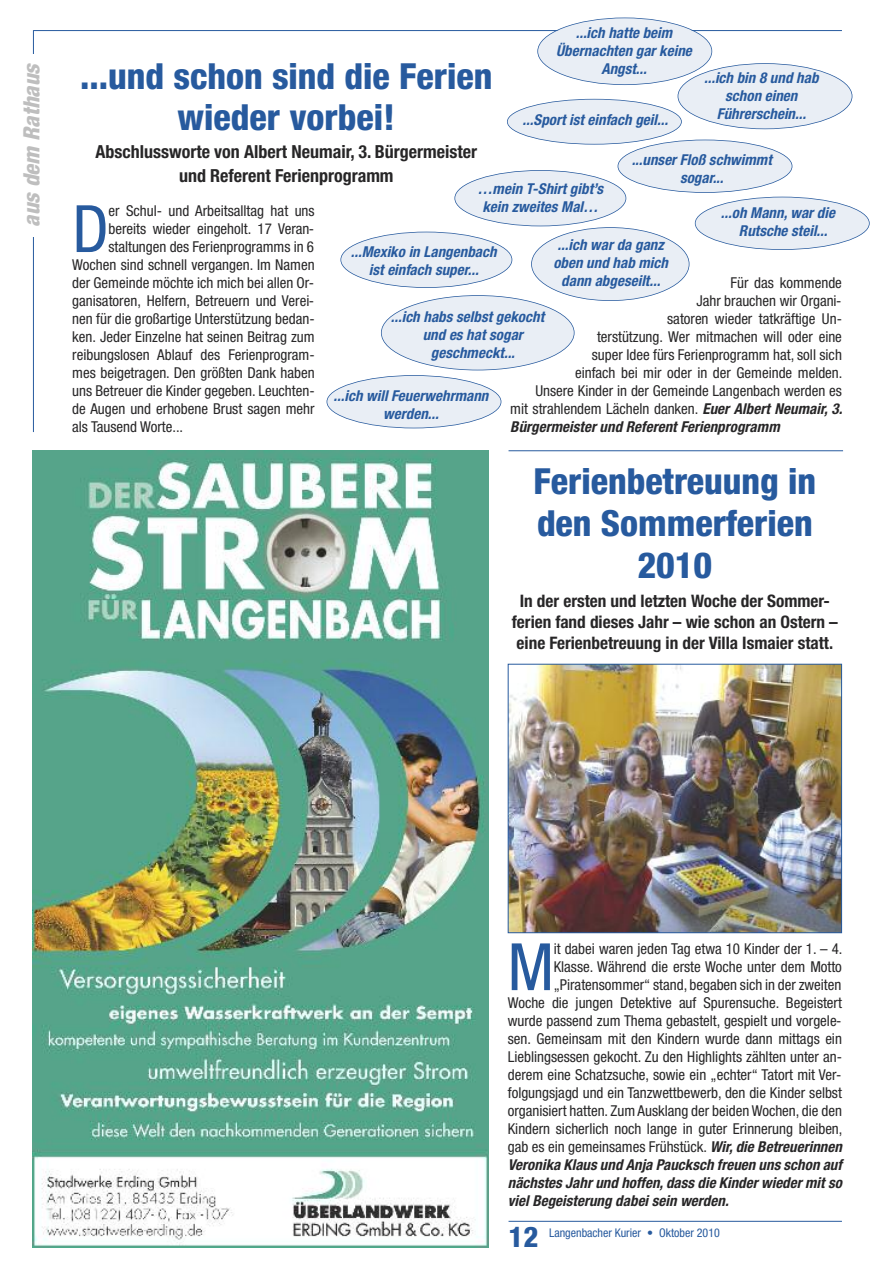
<style>
.page{position:relative;width:893px;height:1263px;background:#fff}
.page>*{position:absolute;margin:0;border:0;box-sizing:border-box;transform-origin:0 0}
.t1{font:condensed 65.4px "Helvetica Neue";color:#275a9e}
.t2{font:800 condensed 36px/42px "Helvetica Neue";color:#275a9e;text-align:center}
.t3{font:800 condensed 28.5px "Helvetica Neue";color:#275a9e}
.t4{font:italic 800 condensed 22.5px "Helvetica Neue";color:#bebebe}
.t5{font:700 condensed 18px/24px "Helvetica Neue";color:#272627;text-align:center}
.t6{font:700 condensed 17.25px/21px "Helvetica Neue";color:#272627;text-align:center}
.t7{font:condensed 15px "Helvetica Neue";color:#272627}
.t8{font:italic 700 condensed 15px/18px "Helvetica Neue";letter-spacing:.005em;color:#275a9e;text-align:center}
.t9{font:italic 700 condensed 15px "Helvetica Neue";letter-spacing:.005em;color:#272627}
.t10{font:condensed 12px "Helvetica Neue";color:#275a9e}
.s1{font-weight:700;font-style:italic}
</style>
<div class="page">
<hr style="left:508px;top:1221px;width:334px;height:1px;background:#275a9e">
<img style="left:32px;top:450px;width:456px;height:797px">
<hr style="left:33px;top:30px;width:809px;height:1px;background:#275a9e">
<hr style="left:33px;top:30px;width:1px;height:402px;background:#275a9e">
<div style="left:23px;top:54px;width:27px;height:183px;background:#fff"></div>
<div style="left:538px;top:18px;width:173px;height:66px;background:#e9eef5;border-radius:50%"></div>
<div style="left:537px;top:18px;width:175px;height:67px;border:2px solid #275a9e;border-radius:50%"></div>
<div style="left:508px;top:100px;width:173px;height:44px;background:#e9eef5;border-radius:50%"></div>
<div style="left:507px;top:99px;width:175px;height:46px;border:2px solid #275a9e;border-radius:50%"></div>
<div style="left:678px;top:64px;width:174px;height:64px;background:#e9eef5;border-radius:50%"></div>
<div style="left:678px;top:63px;width:174px;height:66px;border:2px solid #275a9e;border-radius:50%"></div>
<div style="left:618px;top:140px;width:174px;height:52px;background:#e9eef5;border-radius:50%"></div>
<div style="left:618px;top:140px;width:174px;height:53px;border:2px solid #275a9e;border-radius:50%"></div>
<div style="left:696px;top:197px;width:173px;height:52px;background:#e9eef5;border-radius:50%"></div>
<div style="left:695px;top:197px;width:175px;height:53px;border:2px solid #275a9e;border-radius:50%"></div>
<hr style="left:508px;top:450px;width:335px;height:1px;background:#275a9e">
<img style="left:510px;top:666px;width:330px;height:265px">
<div style="left:508px;top:664px;width:334px;height:269px;border:1px solid #275a9e"></div>
<div style="left:382px;top:296px;width:192px;height:74px;background:#e9eef5;border-radius:50%"></div>
<div style="left:381px;top:295px;width:193px;height:75px;border:2px solid #275a9e;border-radius:50%"></div>
<div style="left:532px;top:228px;width:157px;height:72px;background:#e9eef5;border-radius:50%"></div>
<div style="left:531px;top:227px;width:158px;height:74px;border:2px solid #275a9e;border-radius:50%"></div>
<div style="left:455px;top:171px;width:171px;height:55px;background:#e9eef5;border-radius:50%"></div>
<div style="left:454px;top:170px;width:172px;height:56px;border:2px solid #275a9e;border-radius:50%"></div>
<div style="left:341px;top:232px;width:171px;height:55px;background:#e9eef5;border-radius:50%"></div>
<div style="left:340px;top:232px;width:172px;height:56px;border:2px solid #275a9e;border-radius:50%"></div>
<div style="left:327px;top:376px;width:174px;height:52px;background:#e9eef5;border-radius:50%"></div>
<div style="left:327px;top:375px;width:174px;height:53px;border:2px solid #275a9e;border-radius:50%"></div>
<h3 class="t4" style="left:23px;top:227px;width:166px;rotate:-90deg">aus dem Rathaus</h3>
<p class="t8" style="left:556px;top:25px;width:137px">...ich hatte beim<br>Übernachten gar keine<br>Angst...</p>
<p class="t8" style="left:523px;top:112px;width:147px">...Sport ist einfach geil...</p>
<h2 class="t2" style="left:80px;top:60px;width:414px;line-height:40.5px">...und schon sind die Ferien wieder vorbei!</h2>
<p class="t5" style="left:95px;top:142px;width:383px">Abschlussworte von Albert Neumair, 3. Bürgermeister und Referent Ferienprogramm</p>
<p class="t8" style="left:704px;top:70px;width:116px">...ich bin 8 und hab schon einen<br>Führerschein...</p>
<p class="t8" style="left:632px;top:152px;width:142px">...unser Floß schwimmt sogar...</p>
<p class="t8" style="left:739px;top:205px;width:98px;text-align:left;text-indent:-18px">...oh Mann, war die<br>Rutsche steil...</p>
<p class="t8" style="left:477px;top:181px;width:127px">…mein T-Shirt gibt’s kein zweites Mal…</p>
<p class="t8" style="left:351px;top:244px;width:147px">...Mexiko in Langenbach ist einfach super...</p>
<h1 class="t1" style="left:72px;top:205px;width:38px">D</h1>
<p class="t7" style="left:108px;top:205px;width:208px">er Schul- und Arbeitsalltag hat uns</p>
<p class="t7" style="left:108px;top:223px;width:207px">bereits wieder eingeholt. 17 Veran-</p>
<p class="t7" style="left:108px;top:241px;width:207px">staltungen des Ferienprogramms in 6</p>
<p class="t7" style="left:72px;top:259px;width:244px">Wochen sind schnell vergangen. Im Namen</p>
<p class="t7" style="left:72px;top:277px;width:243px">der Gemeinde möchte ich mich bei allen Or-</p>
<p class="t7" style="left:72px;top:295px;width:243px">ganisatoren, Helfern, Betreuern und Verei-</p>
<p class="t7" style="left:72px;top:313px;width:244px">nen für die großartige Unterstützung bedan-</p>
<p class="t7" style="left:72px;top:331px;width:244px">ken. Jeder Einzelne hat seinen Beitrag zum</p>
<p class="t7" style="left:72px;top:349px;width:244px">reibungslosen Ablauf des Ferienprogram-</p>
<p class="t7" style="left:72px;top:367px;width:244px">mes beigetragen. Den größten Dank haben</p>
<p class="t7" style="left:72px;top:385px;width:244px">uns Betreuer die Kinder gegeben. Leuchten-</p>
<p class="t7" style="left:72px;top:403px;width:244px">de Augen und erhobene Brust sagen mehr</p>
<p class="t7" style="left:72px;top:421px;width:112px">als Tausend Worte...</p>
<p class="t8" style="left:553px;top:237px;width:116px">...ich war da ganz oben und hab mich dann abgeseilt...</p>
<p class="t7" style="left:730px;top:277px;width:113px">Für das kommende</p>
<p class="t7" style="left:696px;top:295px;width:146px">Jahr brauchen wir Organi-</p>
<p class="t7" style="left:667px;top:313px;width:176px">satoren wieder tatkräftige Un-</p>
<p class="t7" style="left:597px;top:331px;width:246px">terstützung. Wer mitmachen will oder eine</p>
<p class="t7" style="left:592px;top:349px;width:252px">super Idee fürs Ferienprogramm hat, soll sich</p>
<p class="t7" style="left:575px;top:367px;width:269px">einfach bei mir oder in der Gemeinde melden.</p>
<p class="t7" style="left:535px;top:385px;width:308px">Unsere Kinder in der Gemeinde Langenbach werden es</p>
<p class="t7" style="left:510px;top:403px;width:334px">mit strahlendem Lächeln danken. <span class="s1">Euer Albert Neumair, 3.</span></p>
<p class="t9" style="left:510px;top:421px;width:271px">Bürgermeister und Referent Ferienprogramm</p>
<p class="t8" style="left:391px;top:309px;width:155px">...ich habs selbst gekocht</p>
<p class="t8" style="left:423px;top:327px;width:102px">und es hat sogar</p>
<p class="t8" style="left:431px;top:345px;width:86px">geschmeckt...</p>
<p class="t8" style="left:334px;top:387px;width:156px">...ich will Feuerwehrmann werden...</p>
<h2 class="t2" style="left:534px;top:463px;width:284px">Ferienbetreuung in den Sommerferien<br>2010</h2>
<p class="t6" style="left:512px;top:592px;width:327px">In der ersten und letzten Woche der Sommer&shy;ferien fand dieses Jahr – wie schon an Ostern – eine Ferienbetreuung in der Villa Ismaier statt.</p>
<h1 class="t1" style="left:508px;top:943px;width:48px">M</h1>
<p class="t7" style="left:554px;top:943px;width:290px">it dabei waren jeden Tag etwa 10 Kinder der 1. – 4.</p>
<p class="t7" style="left:554px;top:961px;width:290px">Klasse. Während die erste Woche unter dem Motto</p>
<p class="t7" style="left:554px;top:979px;width:289px">„Piratensommer“ stand, begaben sich in der zweiten</p>
<p class="t7" style="left:508px;top:997px;width:336px">Woche die jungen Detektive auf Spurensuche. Begeistert</p>
<p class="t7" style="left:508px;top:1015px;width:335px">wurde passend zum Thema gebastelt, gespielt und vorgele-</p>
<p class="t7" style="left:508px;top:1033px;width:336px">sen. Gemeinsam mit den Kindern wurde dann mittags ein</p>
<p class="t7" style="left:508px;top:1051px;width:336px">Lieblingsessen gekocht. Zu den Highlights zählten unter an-</p>
<p class="t7" style="left:508px;top:1069px;width:335px">derem eine Schatzsuche, sowie ein „echter“ Tatort mit Ver-</p>
<p class="t7" style="left:508px;top:1087px;width:336px">folgungsjagd und ein Tanzwettbewerb, den die Kinder selbst</p>
<p class="t7" style="left:508px;top:1105px;width:336px">organisiert hatten. Zum Ausklang der beiden Wochen, die den</p>
<p class="t7" style="left:508px;top:1123px;width:336px">Kindern sicherlich noch lange in guter Erinnerung bleiben,</p>
<p class="t7" style="left:508px;top:1141px;width:336px">gab es ein gemeinsames Frühstück. <span class="s1">Wir, die Betreuerinnen</span></p>
<p class="t9" style="left:508px;top:1159px;width:336px">Veronika Klaus und Anja Paucksch freuen uns schon auf</p>
<p class="t9" style="left:508px;top:1177px;width:336px">nächstes Jahr und hoffen, dass die Kinder wieder mit so</p>
<p class="t9" style="left:508px;top:1195px;width:222px">viel Begeisterung dabei sein werden.</p>
<h3 class="t3" style="left:508px;top:1227px;width:31px">12</h3>
<p class="t10" style="left:549px;top:1228px;width:172px">Langenbacher Kurier • Oktober 2010</p>
</div>
